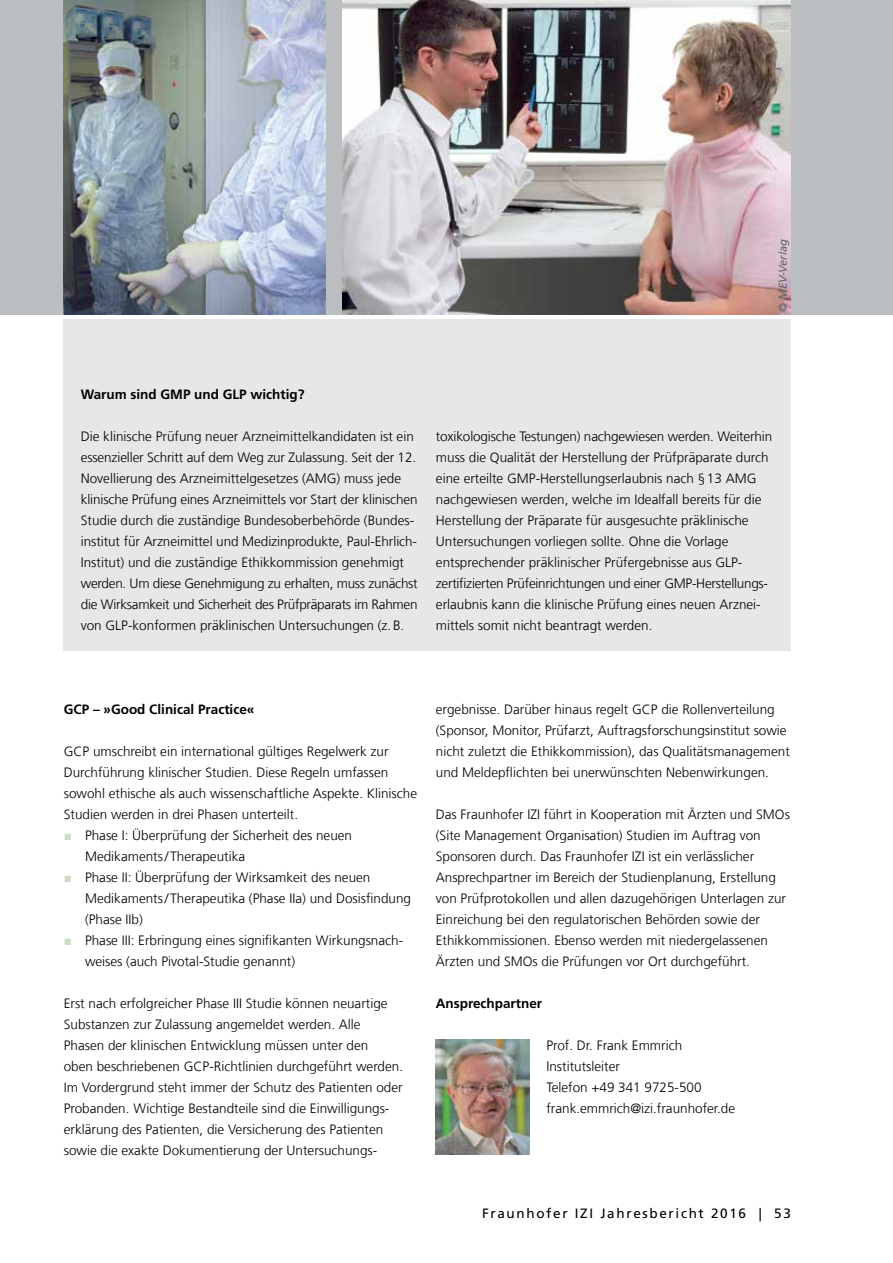
<style>
.page{position:relative;width:893px;height:1263px;background:#fff}
.page>*{position:absolute;margin:0;border:0;box-sizing:border-box;transform-origin:0 0}
.t1{font:300 13.5px/21px "Frutiger LT Com";color:#000}
.t2{font:700 13.5px "Frutiger LT Com";color:#000}
.t3{font:13.5px "Frutiger LT Com";letter-spacing:.125em;color:#000}
.t4{font:italic 11.25px "Frutiger LT Com";color:#636466}
.s1{font-family:"Arial";font-weight:400;color:#cddcc5}
</style>
<div class="page">
<div style="left:0;top:0;width:893px;height:315px;background:#bbbec1"></div>
<div style="left:64px;top:319px;width:727px;height:332px;background:#e6e7e8"></div>
<img style="left:64px;top:0;width:262px;height:315px">
<img style="left:343px;top:0;width:448px;height:315px">
<img style="left:436px;top:1040px;width:93px;height:115px">
<p class="t4" style="left:776px;top:312px;width:74px;rotate:-90deg">© MEV-Verlag</p>
<p class="t2" style="left:81px;top:386px;width:225px">Warum sind GMP und GLP wichtig?</p>
<p class="t1" style="left:81px;top:426px;width:338px">Die klinische Prüfung neuer Arzneimittelkandidaten ist ein essenzieller Schritt auf dem Weg zur Zulassung. Seit der 12.<br>Novellierung des Arzneimittelgesetzes (AMG) muss jede klinische Prüfung eines Arzneimittels vor Start der klinischen Studie durch die zuständige Bundesoberbehörde (Bundes&shy;institut für Arzneimittel und Medizinprodukte, Paul-Ehrlich-Institut) und die zuständige Ethikkommission genehmigt werden. Um diese Genehmigung zu erhalten, muss zunächst die Wirksamkeit und Sicherheit des Prüfpräparats im Rahmen von GLP-konformen präklinischen Untersuchungen (z.B.</p>
<p class="t1" style="left:436px;top:426px;width:338px">toxikologische Testungen) nachgewiesen werden. Weiterhin muss die Qualität der Herstellung der Prüfpräparate durch eine erteilte GMP-Herstellungserlaubnis nach §13 AMG nachgewiesen werden, welche im Idealfall bereits für die Herstellung der Präparate für ausgesuchte präklinische Untersuchungen vorliegen sollte. Ohne die Vorlage entsprechender präklinischer Prüfergebnisse aus GLP&shy;zertifizierten Prüfeinrichtungen und einer GMP-Herstellungs&shy;erlaubnis kann die klinische Prüfung eines neuen Arznei&shy;mittels somit nicht beantragt werden.</p>
<p class="t2" style="left:64px;top:701px;width:192px">GCP – »Good Clinical Practice«</p>
<p class="t1" style="left:64px;top:741px;width:355px">GCP umschreibt ein international gültiges Regelwerk zur Durchführung klinischer Studien. Diese Regeln umfassen sowohl ethische als auch wissenschaftliche Aspekte. Klinische Studien werden in drei Phasen unterteilt.</p>
<p class="t1" style="left:85px;top:825px;width:269px;text-indent:-21px"><span class="s1">■</span> Phase I: Überprüfung der Sicherheit des neuen<br>Medikaments/Therapeutika</p>
<p class="t1" style="left:85px;top:867px;width:327px;text-indent:-21px"><span class="s1">■</span> Phase II: Überprüfung der Wirksamkeit des neuen<br>Medikaments/Therapeutika (Phase IIa) und Dosisfindung (Phase IIb)</p>
<p class="t1" style="left:85px;top:930px;width:320px;text-indent:-21px"><span class="s1">■</span> Phase III: Erbringung eines signifikanten Wirkungsnach&shy;weises (auch Pivotal-Studie genannt)</p>
<p class="t1" style="left:64px;top:993px;width:341px">Erst nach erfolgreicher Phase III Studie können neuartige Substanzen zur Zulassung angemeldet werden. Alle Phasen der klinischen Entwicklung müssen unter den<br>oben beschriebenen GCP-Richtlinien durchgeführt werden.<br>Im Vordergrund steht immer der Schutz des Patienten oder Probanden. Wichtige Bestandteile sind die Einwilligungs&shy;erklärung des Patienten, die Versicherung des Patienten sowie die exakte Dokumentierung der Untersuchungs-</p>
<p class="t1" style="left:436px;top:699px;width:356px">ergebnisse. Darüber hinaus regelt GCP die Rollenverteilung (Sponsor, Monitor, Prüfarzt, Auftragsforschungsinstitut sowie nicht zuletzt die Ethikkommission), das Qualitätsmanagement und Meldepflichten bei unerwünschten Nebenwirkungen.</p>
<p class="t1" style="left:436px;top:804px;width:356px">Das Fraunhofer IZI führt in Kooperation mit Ärzten und SMOs (Site Management Organisation) Studien im Auftrag von Sponsoren durch. Das Fraunhofer IZI ist ein verlässlicher Ansprechpartner im Bereich der Studienplanung, Erstellung von Prüfprotokollen und allen dazugehörigen Unterlagen zur Einreichung bei den regulatorischen Behörden sowie der Ethikkommissionen. Ebenso werden mit niedergelassenen Ärzten und SMOs die Prüfungen vor Ort durchgeführt.</p>
<p class="t2" style="left:436px;top:995px;width:108px">Ansprechpartner</p>
<p class="t1" style="left:546px;top:1035px;width:190px">Prof. Dr. Frank Emmrich<br>Institutsleiter<br>Telefon +49 341 9725-500 frank.emmrich@izi.fraunhofer.de</p>
<p class="t3" style="left:482px;top:1205px;width:310px">Fraunhofer IZI Jahresbericht 2016 | 53</p>
</div>
